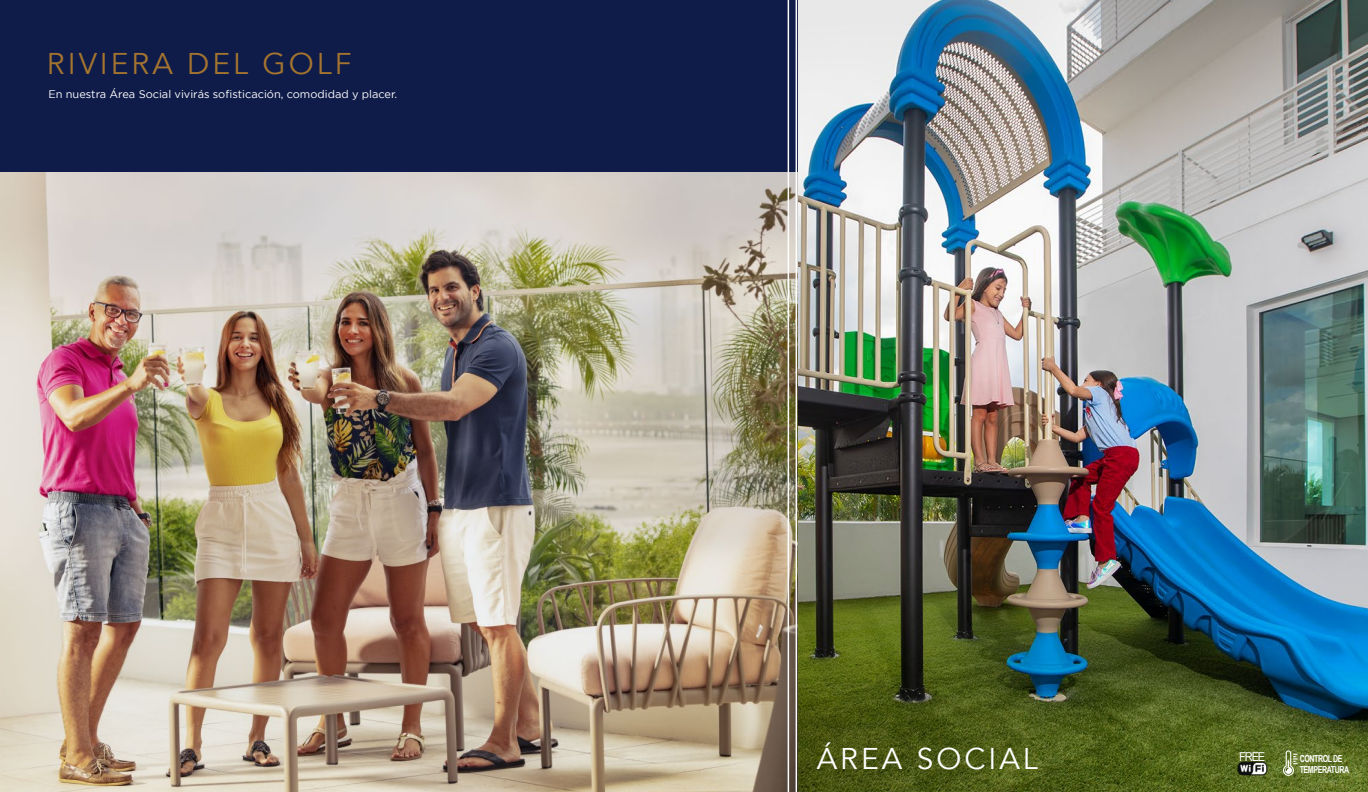
<style>
.page{position:relative;width:1368px;height:792px;background:#fff}
.page>*{position:absolute;margin:0;border:0;box-sizing:border-box;transform-origin:0 0}
.t1{font:30px "Avenir";letter-spacing:.1em;color:#a4752f}
.t2{font:30px "Avenir";letter-spacing:.1em;color:#fff}
.t3{font:12.3px "Arial";color:#fff;scale:.9 1}
.t4{font:11px "Gotham";color:#fff}
.t5{font:700 9.6px/11.6px "Arial Narrow";letter-spacing:-.05em;color:#fff;scale:.9 1}
</style>
<div class="page">
<div style="left:0;top:0;width:1368px;height:188px;background:#0f1b48"></div>
<img style="left:0;top:173px;width:799px;height:619px">
<img style="left:799px;top:0;width:569px;height:237px">
<hr style="left:796px;top:0;width:1px;height:792px;background:#fff">
<hr style="left:788px;top:0;width:1px;height:792px;background:#fff">
<img style="left:798px;top:237px;width:570px;height:555px">
<img style="left:1238px;top:762px;width:30px;height:14px">
<svg style="left:1283px;top:750px;width:14px;height:26px"></svg>
<h1 class="t1" style="left:47px;top:46px;width:306px">RIVIERA DEL GOLF</h1>
<p class="t4" style="left:48px;top:88px;width:350px">En nuestra Área Social vivirás sofisticación, comodidad y placer.</p>
<h1 class="t2" style="left:817px;top:741px;width:223px">ÁREA SOCIAL</h1>
<p class="t3" style="left:1239px;top:748px;width:31px">FREE</p>
<p class="t5" style="left:1300px;top:752px;width:57px">CONTROL DE<br>TEMPERATURA</p>
</div>
